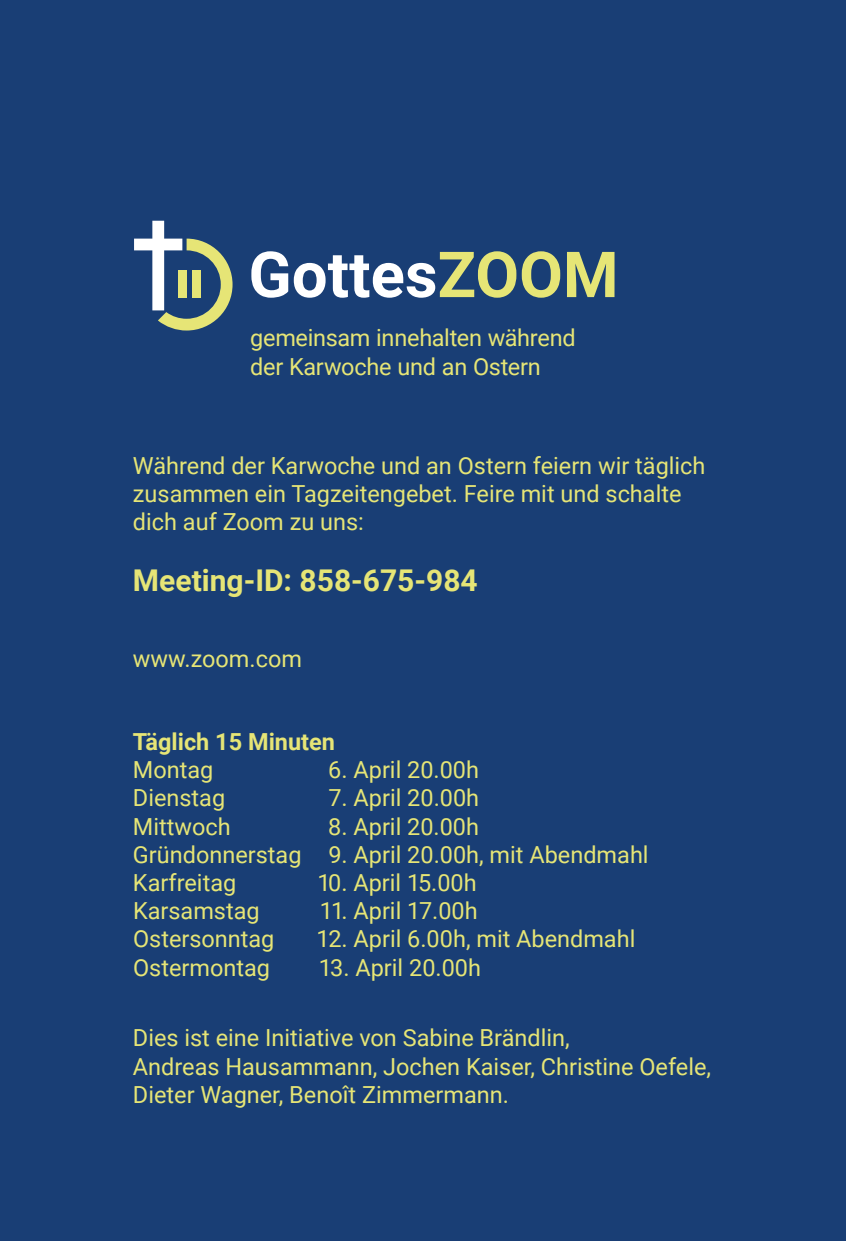
<style>
.page{position:relative;width:846px;height:1241px;background:#193e75}
.page>*{position:absolute;margin:0;border:0;box-sizing:border-box;transform-origin:0 0}
.t1{font:700 63.55px "Roboto";color:#fff}
.t2{font:700 30px "Roboto";color:#e6e576}
.t3{font:23.5px/28.2px "Roboto";color:#e6e576}
.t4{font:700 23.5px "Roboto";color:#e6e576}
.s1{color:#e6e576}
</style>
<div class="page">
<svg style="left:134px;top:221px;width:99px;height:109px"></svg>
<h1 class="t1" style="left:248px;top:230px;width:372px">Gottes<span class="s1">ZOOM</span></h1>
<p class="t3" style="left:250px;top:323px;width:327px">gemeinsam innehalten während der Karwoche und an Ostern</p>
<p class="t3" style="left:133px;top:450px;width:574px">Während der Karwoche und an Ostern feiern wir täglich zusammen ein Tagzeitengebet. Feire mit und schalte dich auf Zoom zu uns:</p>
<p class="t2" style="left:133px;top:559px;width:346px">Meeting-ID: 858-675-984</p>
<p class="t3" style="left:133px;top:644px;width:171px">www.zoom.com</p>
<p class="t4" style="left:133px;top:725px;width:204px">Täglich 15 Minuten</p>
<p class="t3" style="left:133px;top:755px;width:82px">Montag</p>
<p class="t3" style="left:328px;top:755px;width:152px">6. April 20.00h</p>
<p class="t3" style="left:133px;top:783px;width:94px">Dienstag</p>
<p class="t3" style="left:328px;top:783px;width:152px">7. April 20.00h</p>
<p class="t3" style="left:133px;top:811px;width:99px">Mittwoch</p>
<p class="t3" style="left:133px;top:811px;width:517px;text-indent:195px">8. April 20.00h<br>Gründonnerstag 9. April 20.00h, mit Abendmahl<br>Karfreitag</p>
<p class="t3" style="left:317px;top:867px;width:161px">10. April 15.00h</p>
<p class="t3" style="left:133px;top:896px;width:128px">Karsamstag</p>
<p class="t3" style="left:320px;top:896px;width:159px">11. April 17.00h</p>
<p class="t3" style="left:133px;top:924px;width:143px">Ostersonntag</p>
<p class="t3" style="left:317px;top:924px;width:320px">12. April 6.00h, mit Abendmahl</p>
<p class="t3" style="left:133px;top:952px;width:138px">Ostermontag</p>
<p class="t3" style="left:319px;top:952px;width:164px">13. April 20.00h</p>
<p class="t3" style="left:133px;top:1023px;width:580px">Dies ist eine Initiative von Sabine Brändlin,<br>Andreas Hausammann, Jochen Kaiser, Christine Oefele,<br>Dieter Wagner, Benoît Zimmermann.</p>
</div>
